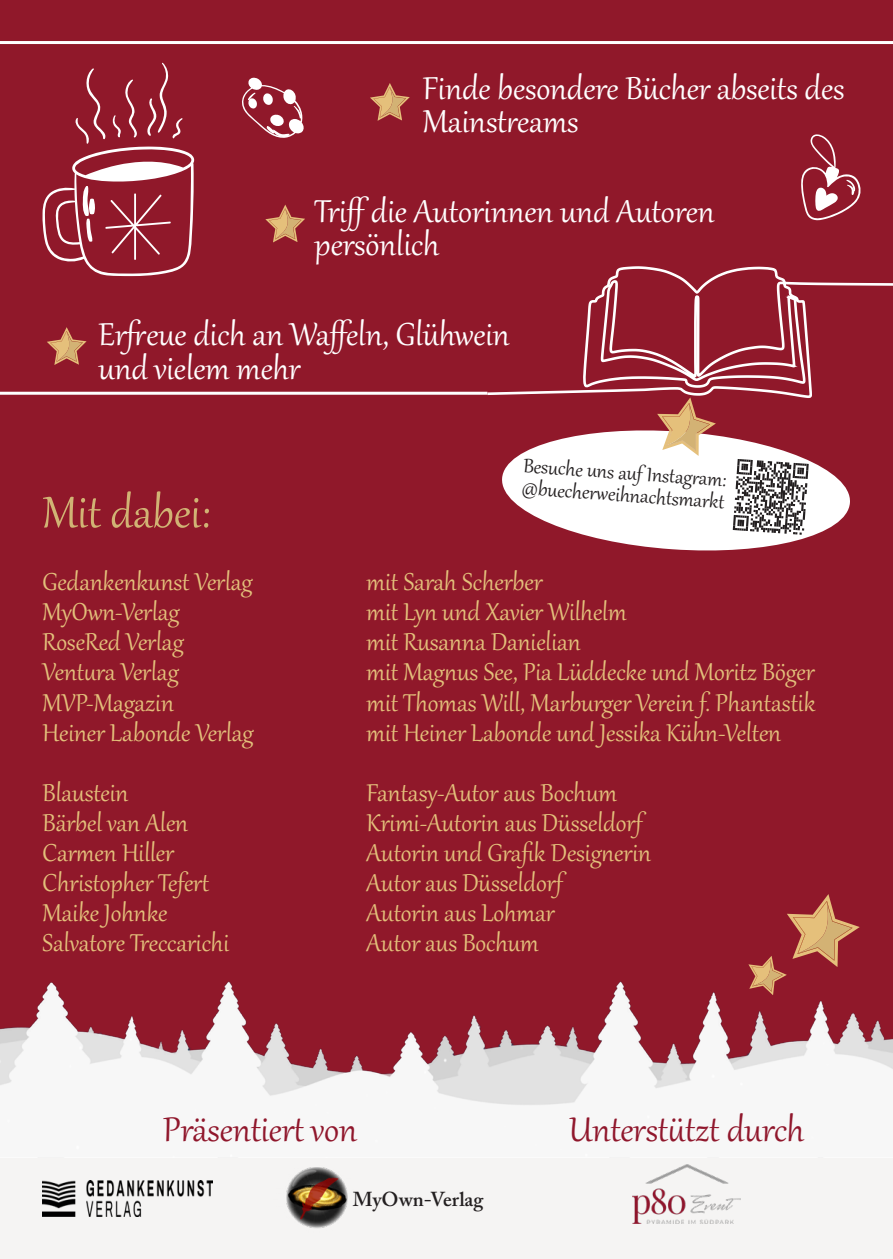
<style>
.page{position:relative;width:893px;height:1259px;background:#90182a}
.page>*{position:absolute;margin:0;border:0;box-sizing:border-box;transform-origin:0 0}
.t1{font:54px "Gabriola";color:#d1b374}
.t2{font:42px "Gabriola";color:#90172c}
.t3{font:39px/33px "Gabriola";color:#fff}
.t4{font:30px "Gabriola";color:#e3c07b}
.t5{font:24px/22.2px "Gabriola";color:#231f20}
.t6{font:600 20.1px "Adobe Caslon Pro";color:#231f20}
</style>
<div class="page">
<div style="left:0;top:1107px;width:893px;height:152px;background:#f5f4f3"></div>
<svg style="left:487px;top:220px;width:406px;height:178px"></svg>
<hr style="left:0;top:392px;width:487px;height:3px;background:#fff">
<hr style="left:0;top:41px;width:893px;height:3px;background:#fff">
<svg style="left:768px;top:894px;width:92px;height:66px"></svg>
<svg style="left:370px;top:83px;width:40px;height:38px"></svg>
<svg style="left:265px;top:205px;width:40px;height:37px"></svg>
<svg style="left:47px;top:327px;width:40px;height:38px"></svg>
<img style="left:0;top:960px;width:893px;height:147px">
<img style="left:43px;top:1181px;width:170px;height:35px">
<svg style="left:42px;top:62px;width:152px;height:214px"></svg>
<svg style="left:801px;top:134px;width:60px;height:86px"></svg>
<svg style="left:242px;top:78px;width:62px;height:60px"></svg>
<svg style="left:248px;top:92px;width:8px;height:9px"></svg>
<img style="left:286px;top:1167px;width:62px;height:62px">
<svg style="left:502px;top:430px;width:348px;height:121px;fill:#fff"></svg>
<svg style="left:733px;top:459px;width:76px;height:76px;background:#a19f9f"></svg>
<svg style="left:657px;top:397px;width:59px;height:59px"></svg>
<img style="left:632px;top:1164px;width:109px;height:60px">
<h3 class="t3" style="left:423px;top:69px;width:423px">Finde besondere Bücher abseits des<br>Mainstreams</h3>
<h3 class="t3" style="left:315px;top:192px;width:401px">Triffdie Autorinnen und Autoren persönlich</h3>
<h3 class="t3" style="left:99px;top:315px;width:413px">Erfreue dich an Waffeln, Glühwein und vielem mehr</h3>
<h1 class="t1" style="left:43px;top:477px;width:169px">Mit dabei:</h1>
<p class="t5" style="left:524px;top:452px;width:205px;rotate:4deg">Besuche uns auf Instagram: @buecherweihnachtsmarkt</p>
<p class="t4" style="left:43px;top:562px;width:212px">Gedankenkunst Verlag</p>
<p class="t4" style="left:367px;top:562px;width:178px">mit Sarah Scherber</p>
<p class="t4" style="left:43px;top:592px;width:139px">MyOwn-Verlag</p>
<p class="t4" style="left:367px;top:592px;width:262px">mit Lyn und Xavier Wilhelm</p>
<p class="t4" style="left:43px;top:622px;width:143px">RoseRed Verlag</p>
<p class="t4" style="left:367px;top:622px;width:216px">mit Rusanna Danielian</p>
<p class="t4" style="left:43px;top:652px;width:138px">Ventura Verlag</p>
<p class="t4" style="left:367px;top:652px;width:450px">mit Magnus See, Pia Lüddecke und Moritz Böger</p>
<p class="t4" style="left:43px;top:682px;width:133px">MVP-Magazin</p>
<p class="t4" style="left:367px;top:682px;width:450px">mit Thomas Will, Marburger Verein f. Phantastik</p>
<p class="t4" style="left:43px;top:712px;width:213px">Heiner Labonde Verlag</p>
<p class="t4" style="left:367px;top:712px;width:416px">mit Heiner Labonde und Jessika Kühn-Velten</p>
<p class="t4" style="left:43px;top:772px;width:87px">Blaustein</p>
<p class="t4" style="left:367px;top:772px;width:252px">Fantasy-Autor aus Bochum</p>
<p class="t4" style="left:43px;top:802px;width:147px">Bärbel van Alen</p>
<p class="t4" style="left:367px;top:802px;width:277px">Krimi-Autorin aus Düsseldorf</p>
<p class="t4" style="left:43px;top:832px;width:133px">Carmen Hiller</p>
<p class="t4" style="left:367px;top:832px;width:286px">Autorin und Grafik Designerin</p>
<p class="t4" style="left:43px;top:862px;width:168px">Christopher Tefert</p>
<p class="t4" style="left:367px;top:862px;width:198px">Autor aus Düsseldorf</p>
<p class="t4" style="left:43px;top:892px;width:126px">Maike Johnke</p>
<p class="t4" style="left:367px;top:892px;width:190px">Autorin aus Lohmar</p>
<p class="t4" style="left:43px;top:922px;width:188px">Salvatore Treccarichi</p>
<p class="t4" style="left:367px;top:922px;width:174px">Autor aus Bochum</p>
<h2 class="t2" style="left:163px;top:1102px;width:195px">Präsentiert von</h2>
<p class="t6" style="left:353px;top:1186px;width:132px">MyOwn-Verlag</p>
<h2 class="t2" style="left:569px;top:1102px;width:237px">Unterstützt durch</h2>
</div>
